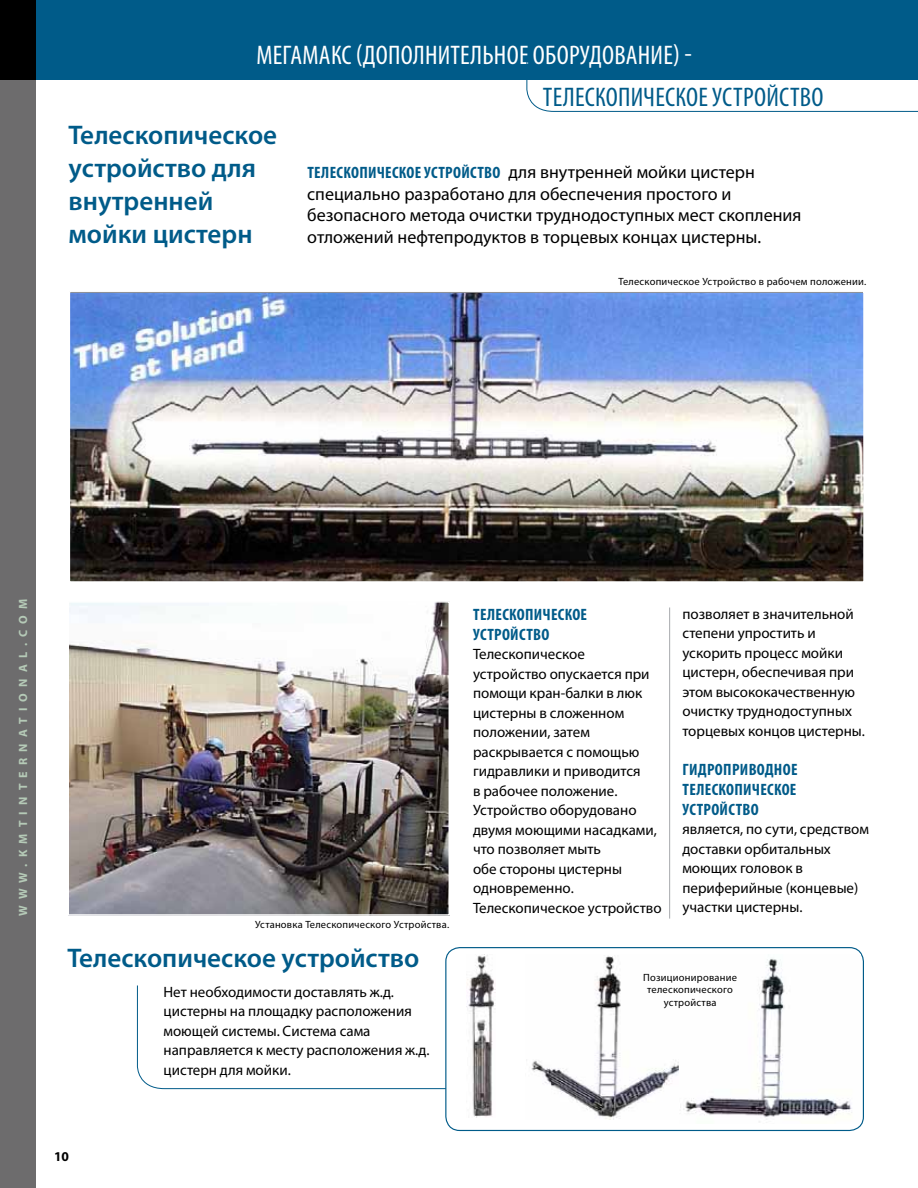
<style>
.page{position:relative;width:918px;height:1188px;background:#fff}
.page>*{position:absolute;margin:0;border:0;box-sizing:border-box;transform-origin:0 0}
.t1{font:600 27px/33px "Myriad Pro";color:#005b89}
.t2{font:condensed 27px "Myriad Pro";letter-spacing:.01em;color:#fff}
.t3{font:condensed 27px "Myriad Pro";letter-spacing:.01em;color:#005b89}
.t4{font:18px/21.6px "Myriad Pro";color:#000}
.t5{font:700 condensed 16.5px/19.8px "Myriad Pro";letter-spacing:.02em;color:#005b89}
.t6{font:15px/19.5px "Myriad Pro";color:#000}
.t7{font:700 13.5px "Myriad Pro";color:#000}
.t8{font:700 12px "Myriad Pro";letter-spacing:.52em;color:#b5cab7}
.t9{font:10.5px/12.6px "Myriad Pro";letter-spacing:.02em;color:#000;text-align:center}
.s1{font-weight:400;font-stretch:normal;font-size:18px;color:#000}
</style>
<div class="page">
<div style="left:36px;top:0;width:882px;height:80px;background:#005b89"></div>
<div style="left:0;top:80px;width:36px;height:1108px;background:#6d6c6d"></div>
<div style="left:0;top:0;width:36px;height:80px;background:#000"></div>
<img style="left:71px;top:604px;width:376px;height:309px">
<div style="left:68px;top:601px;width:382px;height:315px;border:2px solid #fff"></div>
<img style="left:72px;top:294px;width:790px;height:286px">
<div style="left:69px;top:291px;width:796px;height:292px;border:2px solid #fff"></div>
<svg style="left:137px;top:985px;width:308px;height:104px"></svg>
<div style="left:445px;top:947px;width:419px;height:184px;border:1px solid #005b89;border-radius:14px"></div>
<img style="left:467px;top:955px;width:29px;height:163px">
<img style="left:531px;top:956px;width:148px;height:164px">
<img style="left:680px;top:958px;width:172px;height:165px">
<hr style="left:669px;top:607px;width:1px;height:312px;background:#a7a9ac">
<svg style="left:526px;top:80px;width:392px;height:32px"></svg>
<h1 class="t2" style="left:256px;top:39px;width:437px">МегаМАКС (До полнительное Оборудование) -</h1>
<h1 class="t1" style="left:69px;top:117px;width:210px">Телескопическое устройство для внутренней мойки цистерн</h1>
<h1 class="t3" style="left:543px;top:80px;width:280px">Телескопич ескоеУстройство</h1>
<p class="t5" style="left:307px;top:162px;width:449px">Телескопи ческое устройство <span class="s1">для внутренней мойки цистерн</span></p>
<p class="t4" style="left:307px;top:183px;width:496px">специально разработано для обеспечения простого и безопасного метода очистки труднодоступных мест скопления отложений нефтепродуктов в торцевых концах цистерны.</p>
<p class="t9" style="left:619px;top:275px;width:249px">Телескопическое Устройство в рабочем положении.</p>
<p class="t8" style="left:15px;top:916px;width:319px;rotate:-90deg">WWW.kmtinternational.com</p>
<p class="t9" style="left:255px;top:918px;width:196px">Установка Телескопического Устройства.</p>
<h1 class="t1" style="left:68px;top:941px;width:353px">Телескопическое устройство</h1>
<p class="t6" style="left:164px;top:982px;width:267px">Нет необходимости доставлять ж.д. цистерны на площадку расположения моющей системы. Система сама направляется к месту расположения ж.д. цистерн для мойки.</p>
<p class="t5" style="left:473px;top:604px;width:115px">Телескопи ческое устройство</p>
<p class="t6" style="left:473px;top:644px;width:190px">Телескопическое устройство опускается при помощи кран-балки в люк цистерны в сложенном положении, затем раскрывается с помощью гидравлики и приводится<br>в рабочее положение.<br>Устройство оборудовано двумя моющими насадками, что позволяет мыть<br>обе стороны цистерны одновременно.<br>Телескопическое устройство</p>
<p class="t6" style="left:682px;top:604px;width:184px">позволяет в значительной степени упростить и ускорить процесс мойки цистерн, обеспечивая при этом высококачественную очистку труднодоступных торцевых концов цистерны.</p>
<p class="t5" style="left:683px;top:759px;width:34px">Гидропри</p>
<p class="t5" style="left:683px;top:759px;width:117px;text-align:justify;text-indent:66px">водное телескопи ческое устройство</p>
<p class="t6" style="left:682px;top:819px;width:188px">является, по сути, средством доставки орбитальных моющих головок в периферийные (концевые) участки цистерны.</p>
<p class="t9" style="left:643px;top:971px;width:95px">Позиционирование телескопического устройства</p>
<p class="t7" style="left:54px;top:1147px;width:16px">10</p>
</div>
